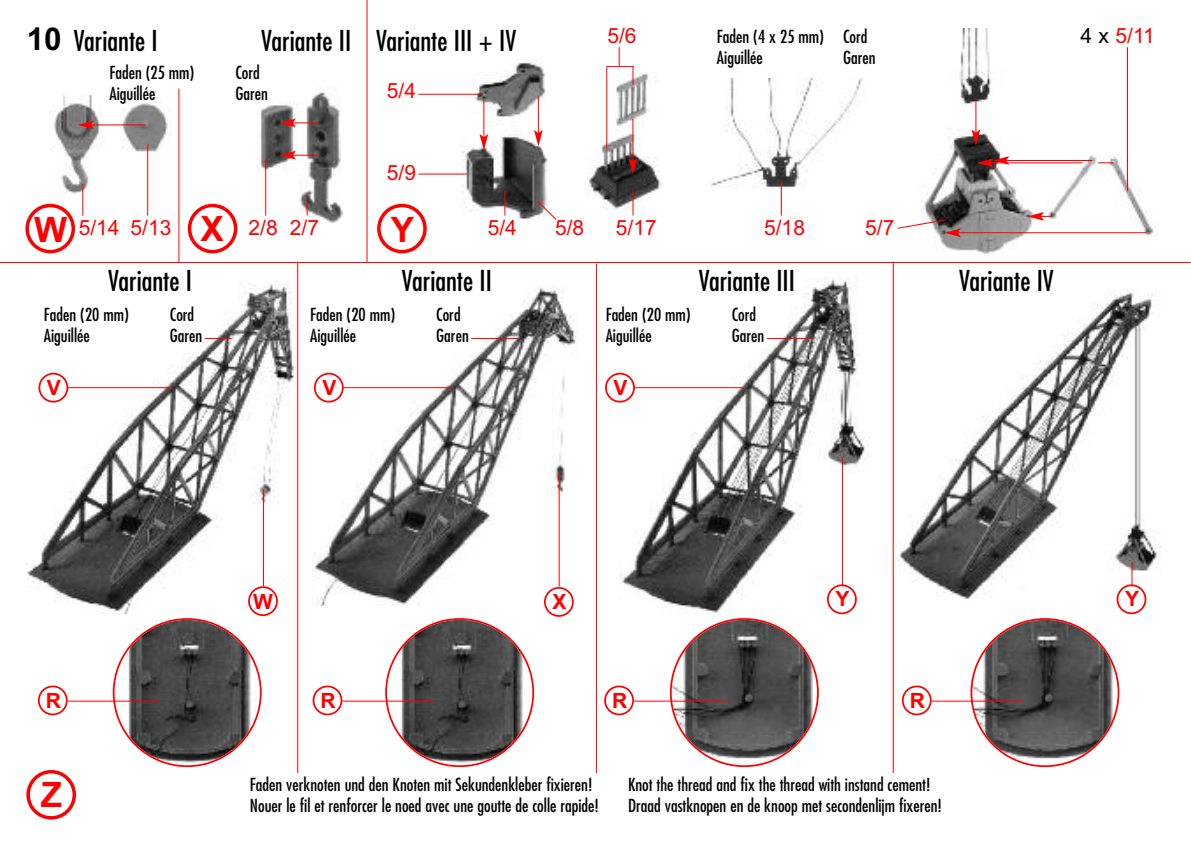
<style>
.page{position:relative;width:1191px;height:844px;background:#fff}
.page>*{position:absolute;margin:0;border:0;box-sizing:border-box;transform-origin:0 0}
.t1{font:700 35px "Arial";color:#f00}
.t2{font:700 31.5px "Arial";color:#000}
.t3{font:condensed 28px "Futura Std";color:#000}
.t4{font:21px "Arial";color:#f00}
.t5{font:700 21px "Arial";color:#f00}
.t6{font:condensed 17.5px/21px "Futura Std";color:#000}
.s1{color:#000}
</style>
<div class="page">
<img style="left:27px;top:281px;width:267px;height:331px">
<img style="left:314px;top:285px;width:264px;height:320px">
<img style="left:619px;top:279px;width:251px;height:334px">
<img style="left:898px;top:289px;width:264px;height:312px">
<hr style="left:297px;top:262px;width:1px;height:511px;background:#f00">
<hr style="left:596px;top:263px;width:1px;height:510px;background:#f00">
<hr style="left:178px;top:88px;width:1px;height:174px;background:#f00">
<hr style="left:366px;top:0;width:1px;height:262px;background:#f00">
<hr style="left:892px;top:262px;width:1px;height:513px;background:#f00">
<img style="left:53px;top:96px;width:115px;height:99px">
<img style="left:257px;top:92px;width:87px;height:131px">
<img style="left:460px;top:60px;width:88px;height:159px">
<img style="left:588px;top:73px;width:73px;height:137px">
<img style="left:711px;top:79px;width:151px;height:112px">
<img style="left:921px;top:29px;width:235px;height:225px">
<svg style="left:385px;top:618px;width:149px;height:148px"></svg>
<svg style="left:670px;top:618px;width:149px;height:148px"></svg>
<hr style="left:0;top:262px;width:1190px;height:1px;background:#f00">
<svg style="left:25px;top:204px;width:50px;height:49px"></svg>
<svg style="left:188px;top:204px;width:49px;height:49px"></svg>
<svg style="left:377px;top:204px;width:50px;height:49px"></svg>
<hr style="left:1127px;top:47px;width:1px;height:144px;background:#f00">
<hr style="left:418px;top:173px;width:49px;height:1px;background:#f00">
<hr style="left:418px;top:94px;width:64px;height:1px;background:#f00">
<svg style="left:205px;top:338px;width:27px;height:1px"></svg>
<hr style="left:606px;top:67px;width:1px;height:82px;background:#f00">
<svg style="left:607px;top:47px;width:27px;height:38px"></svg>
<hr style="left:91px;top:124px;width:54px;height:1px;background:#f00">
<svg style="left:78px;top:120px;width:16px;height:9px"></svg>
<svg style="left:280px;top:118px;width:38px;height:9px"></svg>
<svg style="left:280px;top:151px;width:38px;height:8px"></svg>
<hr style="left:483px;top:100px;width:1px;height:37px;background:#f00">
<svg style="left:479px;top:134px;width:9px;height:16px"></svg>
<hr style="left:538px;top:96px;width:1px;height:37px;background:#f00">
<svg style="left:534px;top:130px;width:9px;height:16px"></svg>
<hr style="left:632px;top:119px;width:1px;height:42px;background:#f00">
<svg style="left:628px;top:158px;width:9px;height:16px"></svg>
<svg style="left:1027px;top:212px;width:25px;height:9px"></svg>
<hr style="left:975px;top:101px;width:1px;height:31px;background:#f00">
<svg style="left:971px;top:129px;width:9px;height:17px"></svg>
<hr style="left:957px;top:232px;width:189px;height:1px;background:#f00">
<hr style="left:1006px;top:160px;width:86px;height:1px;background:#f00">
<hr style="left:990px;top:162px;width:92px;height:1px;background:#f00">
<svg style="left:977px;top:156px;width:32px;height:11px"></svg>
<svg style="left:1098px;top:162px;width:15px;height:1px"></svg>
<svg style="left:38px;top:685px;width:30px;height:30px"></svg>
<svg style="left:39px;top:372px;width:29px;height:30px"></svg>
<svg style="left:113px;top:586px;width:165px;height:180px"></svg>
<svg style="left:544px;top:587px;width:30px;height:29px"></svg>
<svg style="left:970px;top:562px;width:176px;height:204px"></svg>
<hr style="left:842px;top:457px;width:1px;height:129px;background:#f00">
<hr style="left:559px;top:473px;width:1px;height:113px;background:#f00">
<hr style="left:263px;top:489px;width:1px;height:97px;background:#f00">
<hr style="left:68px;top:700px;width:92px;height:1px;background:#f00">
<hr style="left:68px;top:387px;width:104px;height:1px;background:#f00">
<svg style="left:314px;top:372px;width:30px;height:30px"></svg>
<hr style="left:343px;top:387px;width:109px;height:1px;background:#f00">
<svg style="left:605px;top:372px;width:30px;height:30px"></svg>
<hr style="left:634px;top:387px;width:109px;height:1px;background:#f00">
<svg style="left:313px;top:685px;width:29px;height:30px"></svg>
<hr style="left:342px;top:700px;width:92px;height:1px;background:#f00">
<svg style="left:604px;top:685px;width:30px;height:30px"></svg>
<hr style="left:634px;top:700px;width:92px;height:1px;background:#f00">
<svg style="left:902px;top:685px;width:29px;height:30px"></svg>
<hr style="left:931px;top:700px;width:92px;height:1px;background:#f00">
<svg style="left:827px;top:584px;width:29px;height:30px"></svg>
<svg style="left:26px;top:770px;width:50px;height:49px"></svg>
<hr style="left:471px;top:338px;width:47px;height:1px;background:#f00">
<hr style="left:767px;top:338px;width:46px;height:1px;background:#f00">
<hr style="left:82px;top:184px;width:1px;height:31px;background:#f00">
<hr style="left:147px;top:144px;width:1px;height:71px;background:#f00">
<svg style="left:632px;top:189px;width:1px;height:26px"></svg>
<hr style="left:781px;top:182px;width:1px;height:33px;background:#f00">
<hr style="left:265px;top:158px;width:1px;height:57px;background:#f00">
<svg style="left:504px;top:191px;width:1px;height:24px"></svg>
<svg style="left:536px;top:199px;width:21px;height:21px"></svg>
<svg style="left:307px;top:201px;width:1px;height:14px"></svg>
<svg style="left:897px;top:219px;width:64px;height:18px"></svg>
<h2 class="t2" style="left:27px;top:20px;width:37px">10</h2>
<h3 class="t3" style="left:74px;top:27px;width:85px">Variante I</h3>
<h3 class="t3" style="left:261px;top:27px;width:256px">Variante II Variante III + IV</h3>
<p class="t6" style="left:109px;top:63px;width:86px">Faden (25 mm)</p>
<p class="t6" style="left:235px;top:63px;width:26px">Cord</p>
<p class="t6" style="left:109px;top:84px;width:47px">Aiguillée</p>
<p class="t6" style="left:235px;top:84px;width:34px">Garen</p>
<p class="t4" style="left:387px;top:79px;width:31px">5/4</p>
<p class="t4" style="left:387px;top:160px;width:31px">5/9</p>
<p class="t4" style="left:607px;top:24px;width:31px">5/6</p>
<p class="t6" style="left:717px;top:27px;width:152px">Faden (4 x 25 mm) Cord<br>Aiguillée</p>
<p class="t6" style="left:843px;top:48px;width:34px">Garen</p>
<h1 class="t1" style="left:34px;top:210px;width:35px">W</h1>
<h1 class="t1" style="left:200px;top:208px;width:25px">X</h1>
<h1 class="t1" style="left:391px;top:209px;width:25px">Y</h1>
<p class="t4" style="left:79px;top:215px;width:94px">5/14 5/13</p>
<p class="t4" style="left:248px;top:215px;width:72px">2/8 2/7</p>
<p class="t4" style="left:488px;top:215px;width:31px">5/4</p>
<p class="t4" style="left:555px;top:215px;width:31px">5/8</p>
<p class="t4" style="left:616px;top:215px;width:42px">5/17</p>
<p class="t4" style="left:764px;top:215px;width:42px">5/18</p>
<p class="t4" style="left:865px;top:215px;width:31px">5/7</p>
<h3 class="t3" style="left:108px;top:267px;width:85px">Variante I</h3>
<h3 class="t3" style="left:402px;top:267px;width:92px">Variante II</h3>
<h3 class="t3" style="left:699px;top:267px;width:98px">Variante III</h3>
<h3 class="t3" style="left:959px;top:267px;width:96px">Variante IV</h3>
<p class="t6" style="left:44px;top:305px;width:86px">Faden (20 mm)</p>
<p class="t6" style="left:170px;top:305px;width:26px">Cord</p>
<p class="t6" style="left:44px;top:326px;width:47px">Aiguillée</p>
<p class="t6" style="left:170px;top:326px;width:34px">Garen</p>
<p class="t6" style="left:310px;top:305px;width:86px">Faden (20 mm)</p>
<p class="t6" style="left:436px;top:305px;width:26px">Cord</p>
<p class="t6" style="left:310px;top:326px;width:47px">Aiguillée</p>
<p class="t6" style="left:436px;top:326px;width:34px">Garen</p>
<p class="t6" style="left:605px;top:305px;width:86px">Faden (20 mm)</p>
<p class="t6" style="left:731px;top:305px;width:26px">Cord</p>
<p class="t6" style="left:605px;top:326px;width:47px">Aiguillée</p>
<p class="t6" style="left:731px;top:326px;width:34px">Garen</p>
<p class="t5" style="left:47px;top:375px;width:16px">V</p>
<p class="t5" style="left:322px;top:375px;width:16px">V</p>
<p class="t5" style="left:613px;top:375px;width:16px">V</p>
<p class="t4" style="left:1080px;top:24px;width:76px"><span class="s1">4 x</span> 5/11</p>
<p class="t5" style="left:46px;top:687px;width:17px">R</p>
<h1 class="t1" style="left:41px;top:774px;width:23px">Z</h1>
<p class="t5" style="left:253px;top:589px;width:21px">W</p>
<p class="t5" style="left:552px;top:589px;width:16px">X</p>
<p class="t5" style="left:1125px;top:586px;width:16px">Y</p>
<p class="t5" style="left:835px;top:586px;width:16px">Y</p>
<p class="t5" style="left:320px;top:687px;width:17px">R</p>
<p class="t5" style="left:612px;top:687px;width:17px">R</p>
<p class="t5" style="left:909px;top:687px;width:17px">R</p>
<p class="t6" style="left:250px;top:774px;width:344px">Faden verknoten und den Knoten mit Sekundenkleber fixieren!</p>
<p class="t6" style="left:628px;top:774px;width:304px">Knot the thread and fix the thread with instand cement!</p>
<p class="t6" style="left:250px;top:795px;width:350px">Nouer le fil et renforcer le noed avec une goutte de colle rapide!</p>
<p class="t6" style="left:628px;top:795px;width:315px">Draad vastknopen en de knoop met secondenlijm fixeren!</p>
</div>
